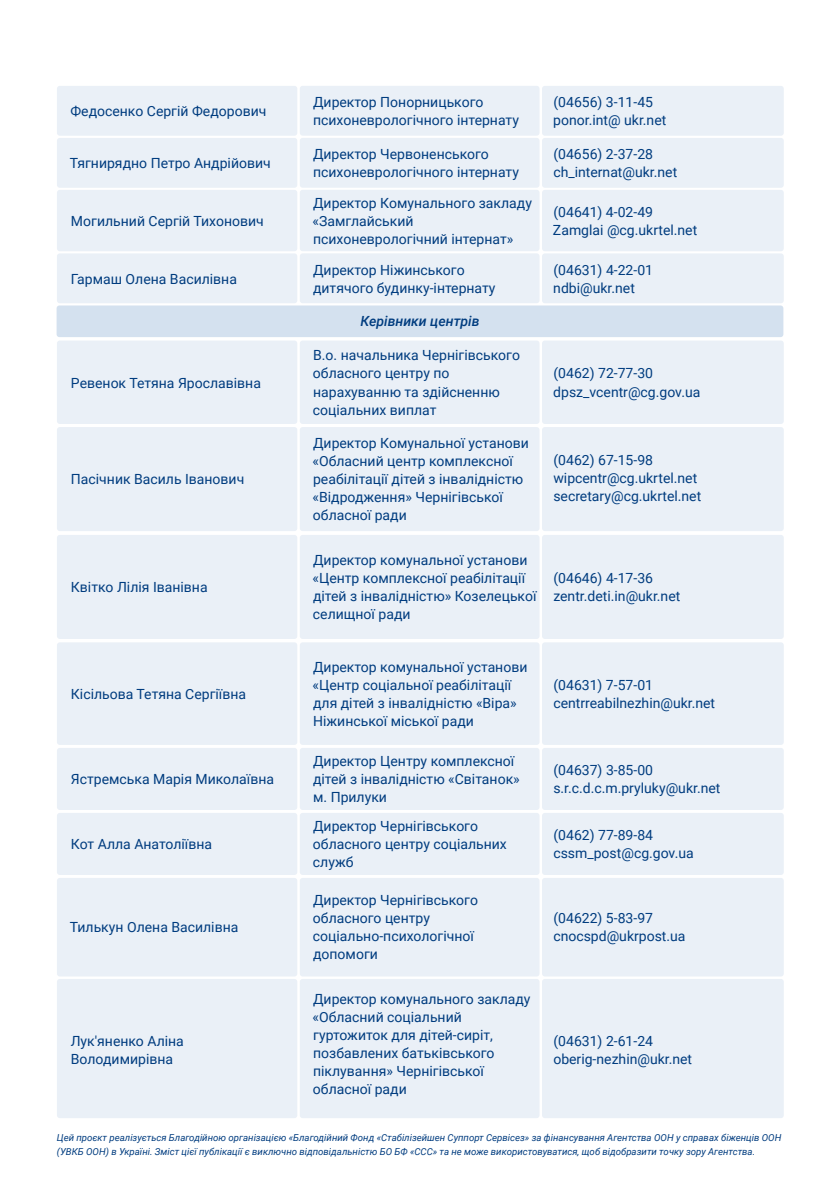
<style>
.page{position:relative;width:840px;height:1191px;background:#fff}
.page>*{position:absolute;margin:0;border:0;box-sizing:border-box;transform-origin:0 0}
.t1{font:14px/18px "Roboto";color:#003c7f}
.t2{font:italic 500 14px "Roboto";color:#003c7f}
.t3{font:italic 9.6px/14px "Roboto";color:#003c7f}
</style>
<div class="page">
<div style="left:57px;top:305px;width:726px;height:32px;background:#d4e1ef;border-radius:3px"></div>
<div style="left:57px;top:340px;width:240px;height:84px;background:#eaf0f7;border-radius:3px"></div>
<div style="left:299px;top:340px;width:240px;height:84px;background:#eaf0f7;border-radius:3px"></div>
<div style="left:541px;top:340px;width:242px;height:84px;background:#eaf0f7;border-radius:3px"></div>
<div style="left:57px;top:427px;width:240px;height:104px;background:#eaf0f7;border-radius:3px"></div>
<div style="left:299px;top:427px;width:240px;height:104px;background:#eaf0f7;border-radius:3px"></div>
<div style="left:541px;top:427px;width:242px;height:104px;background:#eaf0f7;border-radius:3px"></div>
<div style="left:57px;top:535px;width:240px;height:104px;background:#eaf0f7;border-radius:3px"></div>
<div style="left:299px;top:535px;width:240px;height:104px;background:#eaf0f7;border-radius:3px"></div>
<div style="left:541px;top:535px;width:242px;height:104px;background:#eaf0f7;border-radius:3px"></div>
<div style="left:57px;top:642px;width:240px;height:103px;background:#eaf0f7;border-radius:3px"></div>
<div style="left:299px;top:642px;width:240px;height:103px;background:#eaf0f7;border-radius:3px"></div>
<div style="left:541px;top:642px;width:242px;height:103px;background:#eaf0f7;border-radius:3px"></div>
<div style="left:57px;top:979px;width:240px;height:139px;background:#eaf0f7;border-radius:3px"></div>
<div style="left:299px;top:979px;width:240px;height:139px;background:#eaf0f7;border-radius:3px"></div>
<div style="left:541px;top:979px;width:242px;height:139px;background:#eaf0f7;border-radius:3px"></div>
<div style="left:57px;top:748px;width:240px;height:62px;background:#eaf0f7;border-radius:3px"></div>
<div style="left:299px;top:748px;width:240px;height:62px;background:#eaf0f7;border-radius:3px"></div>
<div style="left:541px;top:748px;width:242px;height:62px;background:#eaf0f7;border-radius:3px"></div>
<div style="left:57px;top:813px;width:240px;height:62px;background:#eaf0f7;border-radius:3px"></div>
<div style="left:299px;top:813px;width:240px;height:62px;background:#eaf0f7;border-radius:3px"></div>
<div style="left:541px;top:813px;width:242px;height:62px;background:#eaf0f7;border-radius:3px"></div>
<div style="left:57px;top:878px;width:240px;height:98px;background:#eaf0f7;border-radius:3px"></div>
<div style="left:299px;top:878px;width:240px;height:98px;background:#eaf0f7;border-radius:3px"></div>
<div style="left:541px;top:878px;width:242px;height:98px;background:#eaf0f7;border-radius:3px"></div>
<div style="left:57px;top:86px;width:240px;height:50px;background:#eaf0f7;border-radius:3px"></div>
<div style="left:299px;top:86px;width:240px;height:50px;background:#eaf0f7;border-radius:3px"></div>
<div style="left:541px;top:86px;width:242px;height:50px;background:#eaf0f7;border-radius:3px"></div>
<div style="left:57px;top:138px;width:240px;height:50px;background:#eaf0f7;border-radius:3px"></div>
<div style="left:299px;top:138px;width:240px;height:50px;background:#eaf0f7;border-radius:3px"></div>
<div style="left:541px;top:138px;width:242px;height:50px;background:#eaf0f7;border-radius:3px"></div>
<div style="left:57px;top:190px;width:240px;height:61px;background:#eaf0f7;border-radius:3px"></div>
<div style="left:299px;top:190px;width:240px;height:61px;background:#eaf0f7;border-radius:3px"></div>
<div style="left:541px;top:190px;width:242px;height:61px;background:#eaf0f7;border-radius:3px"></div>
<div style="left:57px;top:253px;width:240px;height:50px;background:#eaf0f7;border-radius:3px"></div>
<div style="left:299px;top:253px;width:240px;height:50px;background:#eaf0f7;border-radius:3px"></div>
<div style="left:541px;top:253px;width:242px;height:50px;background:#eaf0f7;border-radius:3px"></div>
<p class="t1" style="left:70px;top:101px;width:197px">Федосенко Сергій Федорович</p>
<p class="t1" style="left:313px;top:92px;width:207px">Директор Понорницького психоневрологічного інтернату</p>
<p class="t1" style="left:553px;top:92px;width:114px">(04656) 3-11-45 ponor.int@ ukr.net</p>
<p class="t1" style="left:70px;top:153px;width:202px">Тягнирядно Петро Андрійович</p>
<p class="t1" style="left:313px;top:144px;width:207px">Директор Червоненського психоневрологічного інтернату</p>
<p class="t1" style="left:553px;top:144px;width:125px">(04656) 2-37-28 ch_internat@ukr.net</p>
<p class="t1" style="left:71px;top:211px;width:194px">Могильний Сергій Тихонович</p>
<p class="t1" style="left:312px;top:193px;width:221px">Директор Комунального закладу «Замглайський психоневрологічний інтернат»</p>
<p class="t1" style="left:552px;top:202px;width:146px">(04641) 4-02-49<br>Zamglai @cg.ukrtel.net</p>
<p class="t1" style="left:71px;top:269px;width:167px">Гармаш Олена Василівна</p>
<p class="t1" style="left:313px;top:260px;width:184px">Директор Ніжинського дитячого будинку-інтернату</p>
<p class="t1" style="left:553px;top:260px;width:101px">(04631) 4-22-01 ndbi@ukr.net</p>
<p class="t1" style="left:71px;top:373px;width:191px">Ревенок Тетяна Ярославівна</p>
<p class="t1" style="left:71px;top:470px;width:175px">Пасічник Василь Іванович</p>
<p class="t1" style="left:71px;top:577px;width:138px">Квітко Лілія Іванівна</p>
<p class="t1" style="left:71px;top:684px;width:176px">Кісільова Тетяна Сергіївна</p>
<p class="t1" style="left:71px;top:769px;width:204px">Ястремська Марія Миколаївна</p>
<p class="t1" style="left:71px;top:834px;width:143px">Кот Алла Анатоліївна</p>
<p class="t1" style="left:70px;top:918px;width:170px">Тилькун Олена Василівна</p>
<p class="t1" style="left:71px;top:1031px;width:115px">Лук'яненко Аліна<br>Володимирівна</p>
<p class="t2" style="left:360px;top:311px;width:121px">Керівники центрів</p>
<p class="t1" style="left:313px;top:346px;width:208px">В.о. начальника Чернігівського обласного центру по нарахуванню та здійсненню соціальних виплат</p>
<p class="t1" style="left:312px;top:434px;width:218px">Директор Комунальної установи «Обласний центр комплексної реабілітації дітей з інвалідністю «Відродження» Чернігівської обласної ради</p>
<p class="t1" style="left:312px;top:550px;width:225px">Директор комунальної установи «Центр комплексної реабілітації дітей з інвалідністю» Козелецької селищної ради</p>
<p class="t1" style="left:312px;top:657px;width:216px">Директор комунальної установи «Центр соціальної реабілітації для дітей з інвалідністю «Віра»<br>Ніжинської міської ради</p>
<p class="t1" style="left:553px;top:364px;width:148px">(0462) 72-77-30 dpsz_vcentr@cg.gov.ua</p>
<p class="t1" style="left:553px;top:450px;width:149px">(0462) 67-15-98 wipcentr@cg.ukrtel.net secretary@cg.ukrtel.net</p>
<p class="t1" style="left:553px;top:568px;width:128px">(04646) 4-17-36 zentr.deti.in@ukr.net</p>
<p class="t1" style="left:553px;top:675px;width:163px">(04631) 7-57-01 centrreabilnezhin@ukr.net</p>
<p class="t1" style="left:313px;top:751px;width:208px">Директор Центру комплексної дітей з інвалідністю «Світанок» м. Прилуки</p>
<p class="t1" style="left:553px;top:760px;width:168px">(04637) 3-85-00 s.r.c.d.c.m.pryluky@ukr.net</p>
<p class="t1" style="left:313px;top:816px;width:195px">Директор Чернігівського обласного центру соціальних служб</p>
<p class="t1" style="left:553px;top:825px;width:142px">(0462) 77-89-84 cssm_post@cg.gov.ua</p>
<p class="t1" style="left:313px;top:891px;width:166px">Директор Чернігівського обласного центру соціально-психологічної допомоги</p>
<p class="t1" style="left:312px;top:989px;width:219px">Директор комунального закладу «Обласний соціальний гуртожиток для дітей-сиріт, позбавлених батьківського піклування» Чернігівської обласної ради</p>
<p class="t1" style="left:553px;top:909px;width:134px">(04622) 5-83-97 cnocspd@ukrpost.ua</p>
<p class="t1" style="left:553px;top:1031px;width:140px">(04631) 2-61-24 oberig-nezhin@ukr.net</p>
<p class="t3" style="left:57px;top:1130px;width:725px">Цей проєкт реалізується Благодійною організацією «Благодійний Фонд «Стабілізейшен Суппорт Сервісез» за фінансування Агентства ООН у справах біженців ООН (УВКБ ООН) в Україні. Зміст цієї публікації є виключно відповідальністю БО БФ «ССС» та не може використовуватися, щоб відобразити точку зору Агентства.</p>
</div>
